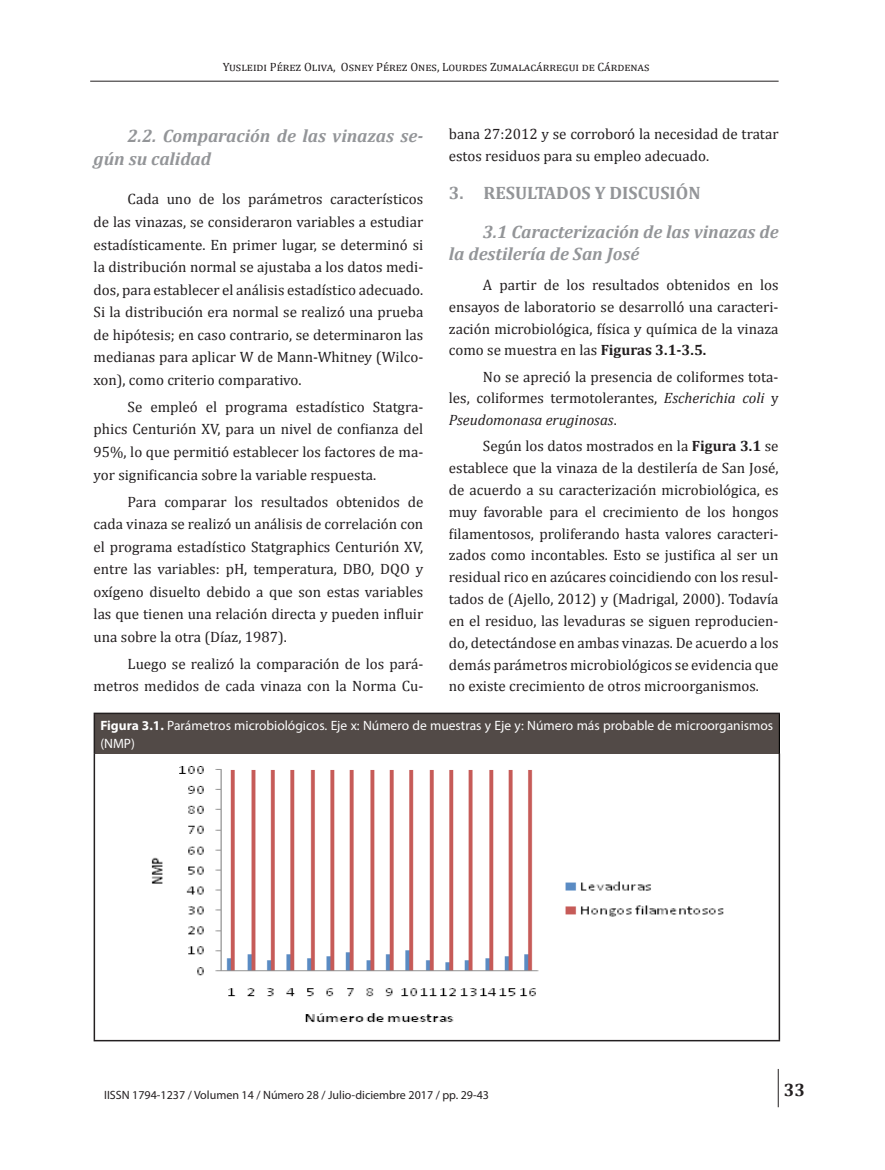
<style>
.page{position:relative;width:885px;height:1170px;background:#fff}
.page>*{position:absolute;margin:0;border:0;box-sizing:border-box;transform-origin:0 0}
.t1{font:italic 700 18px/22.5px "Cambria";color:#939598}
.t2{font:700 18px "Cambria";color:#939598}
.t3{font:700 18px "Cambria";color:#231f20}
.t4{font:15px/21.8px "Cambria";color:#231f20;text-align:justify}
.t5{font:13.5px/18px "Myriad Pro";color:#fff}
.t6{font:12px "Cambria";color:#231f20}
.t7{font:12px "Myriad Pro";color:#231f20}
.s1{font-weight:700}
.s2{font-style:italic}
</style>
<div class="page">
<hr style="left:90px;top:81px;width:688px;height:1px;background:#231f20">
<hr style="left:777px;top:1068px;width:1px;height:39px;background:#231f20">
<div style="left:94px;top:713px;width:685px;height:40px;background:#524a47"></div>
<hr style="left:94px;top:753px;width:1px;height:286px;background:#231f20">
<hr style="left:778px;top:753px;width:2px;height:286px;background:#231f20">
<hr style="left:94px;top:1039px;width:686px;height:2px;background:#231f20">
<hr style="left:94px;top:714px;width:1px;height:39px;background:#231f20">
<hr style="left:94px;top:712px;width:685px;height:2px;background:#231f20">
<hr style="left:778px;top:714px;width:1px;height:39px;background:#000">
<img style="left:151px;top:766px;width:573px;height:257px">
<p class="t6" style="left:223px;top:59px;width:428px">Yusleidi Pérez Oliva, Osney Pérez Ones, Lourdes Zumalacárregui de Cárdenas</p>
<p class="t4" style="left:449px;top:123px;width:331px">bana 27:2012 y se corroboró la necesidad de tratar estos residuos para su empleo adecuado.</p>
<p class="t2" style="left:449px;top:180px;width:253px">3. RESULTADOS Y DISCUSIÓN</p>
<p class="t1" style="left:449px;top:220px;width:331px;line-height:21.8px;text-indent:34px">3.1 Caracterización de las vinazas de la destilería de San José</p>
<p class="t4" style="left:449px;top:274px;width:331px;text-indent:34px">A partir de los resultados obtenidos en los ensayos de laboratorio se desarrolló una caracteri&shy;zación microbiológica, física y química de la vinaza como se muestra en las <span class="s1">Figuras 3.1-3.5.</span></p>
<p class="t4" style="left:449px;top:365px;width:331px;text-indent:34px">No se apreció la presencia de coliformes tota&shy;les, coliformes termotolerantes, <span class="s2">Escherichia coli</span> y <span class="s2">Pseudomonasa eruginosas</span>.</p>
<p class="t4" style="left:449px;top:435px;width:331px;text-indent:34px">Según los datos mostrados en la <span class="s1">Figura 3.1</span> se establece que la vinaza de la destilería de San José, de acuerdo a su caracterización microbiológica, es muy favorable para el crecimiento de los hongos filamentosos, proliferando hasta valores caracteri&shy;zados como incontables. Esto se justifica al ser un residual rico en azúcares coincidiendo con los resul&shy;tados de (Ajello, 2012) y (Madrigal, 2000). Todavía en el residuo, las levaduras se siguen reproducien&shy;do, detectándose en ambas vinazas. De acuerdo a los demás parámetros microbiológicos se evidencia que no existe crecimiento de otros microorganismos.</p>
<p class="t5" style="left:100px;top:715px;width:674px"><span class="s1">Figura 3.1.</span> Parámetros microbiológicos. Eje x: Número de muestras y Eje y: Número más probable de microorganismos (NMP)</p>
<p class="t1" style="left:94px;top:124px;width:331px;text-indent:34px">2.2. Comparación de las vinazas se&shy;gún su calidad</p>
<p class="t4" style="left:94px;top:188px;width:331px;line-height:22.6px;text-indent:34px">Cada uno de los parámetros característicos de las vinazas, se consideraron variables a estudiar estadísticamente. En primer lugar, se determinó si la distribución normal se ajustaba a los datos medi&shy;dos, para establecer el análisis estadístico adecuado.<br>Si la distribución era normal se realizó una prueba de hipótesis; en caso contrario, se determinaron las medianas para aplicar W de Mann-Whitney (Wilco&shy;xon), como criterio comparativo.</p>
<p class="t4" style="left:94px;top:395px;width:331px;line-height:22.5px;text-indent:34px">Se empleó el programa estadístico Statgra&shy;phics Centurión XV, para un nivel de confianza del 95%, lo que permitió establecer los factores de ma&shy;yor significancia sobre la variable respuesta.</p>
<p class="t4" style="left:94px;top:490px;width:331px;line-height:22.5px;text-indent:34px">Para comparar los resultados obtenidos de cada vinaza se realizó un análisis de correlación con el programa estadístico Statgraphics Centurión XV, entre las variables: pH, temperatura, DBO, DQO y oxígeno disuelto debido a que son estas variables las que tienen una relación directa y pueden influir una sobre la otra (Díaz, 1987).</p>
<p class="t4" style="left:94px;top:652px;width:331px;line-height:22.6px;text-align:right">Luego se realizó la comparación de los pará&shy;metros medidos de cada vinaza con la Norma Cu-</p>
<p class="t7" style="left:104px;top:1087px;width:386px">IISSN 1794-1237 / Volumen 14 / Número 28 / Julio-diciembre 2017 / pp. 29-43</p>
<p class="t3" style="left:783px;top:1076px;width:23px">33</p>
</div>
